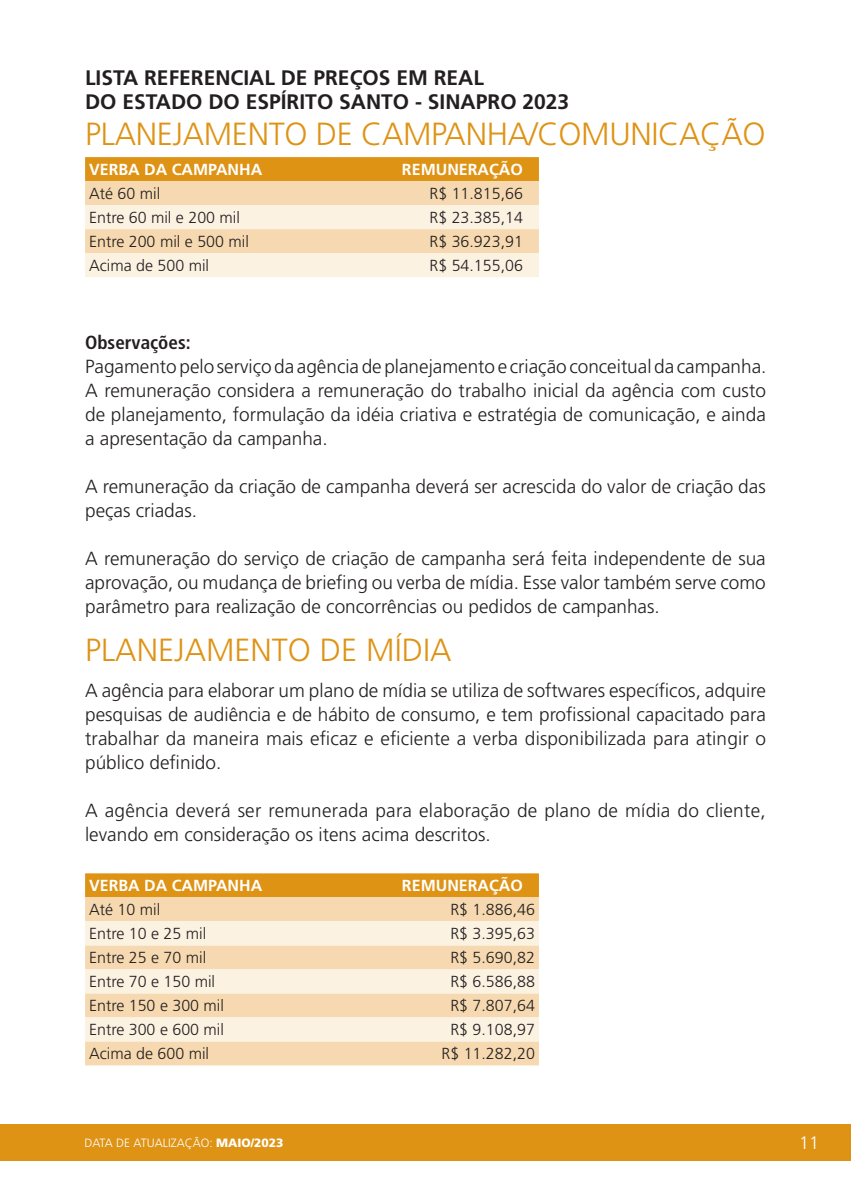
<style>
.page{position:relative;width:851px;height:1191px;background:#fff}
.page>*{position:absolute;margin:0;border:0;box-sizing:border-box;transform-origin:0 0}
.t1{font:300 32px "Frutiger LT Std";letter-spacing:-.01em;color:#de9315}
.t2{font:700 21px/24px "Frutiger LT Std";color:#231f20}
.t3{font:300 19px/24px "Frutiger LT Std";color:#231f20;text-align:justify}
.t4{font:700 condensed 19px "Frutiger LT Std";color:#231f20}
.t5{font:300 18px "Frutiger LT Std";color:#fff}
.t6{font:300 16px "Frutiger LT Std";color:#231f20}
.t7{font:700 16px "Frutiger LT Std";color:#fff}
.t8{font:300 12px "Frutiger LT Std";color:#fff}
.s1{font-weight:900}
</style>
<div class="page">
<div style="left:1px;top:1124px;width:849px;height:36px;background:#de9315"></div>
<svg style="left:85px;top:157px;width:454px;height:120px;background:#f3d5a5"></svg>
<div style="left:85px;top:873px;width:454px;height:24px;background:#de9315"></div>
<div style="left:85px;top:897px;width:454px;height:168px;background:#f6d9b0"></div>
<svg style="left:85px;top:921px;width:454px;height:120px;background:#f9e8ce"></svg>
<p class="t2" style="left:85px;top:66px;width:485px">LISTA REFERENCIAL DE PREÇOS EM REAL<br>DO ESTADO DO ESPÍRITO SANTO - SINAPRO 2023</p>
<h1 class="t1" style="left:85px;top:116px;width:681px">PLANEJAMENTO DE CAMPANHA/COMUNICAÇÃO</h1>
<p class="t7" style="left:89px;top:160px;width:175px">VERBA DA CAMPANHA</p>
<p class="t7" style="left:402px;top:160px;width:122px">REMUNERAÇÃO</p>
<p class="t6" style="left:89px;top:184px;width:73px">Até 60 mil</p>
<p class="t6" style="left:429px;top:184px;width:95px">R$ 11.815,66</p>
<p class="t6" style="left:89px;top:208px;width:152px">Entre 60 mil e 200 mil</p>
<p class="t6" style="left:429px;top:208px;width:95px">R$ 23.385,14</p>
<p class="t6" style="left:89px;top:232px;width:161px">Entre 200 mil e 500 mil</p>
<p class="t6" style="left:429px;top:232px;width:95px">R$ 36.923,91</p>
<p class="t6" style="left:89px;top:256px;width:122px">Acima de 500 mil</p>
<p class="t6" style="left:429px;top:256px;width:95px">R$ 54.155,06</p>
<p class="t4" style="left:85px;top:331px;width:107px">Observações:</p>
<p class="t3" style="left:85px;top:355px;width:682px">Pagamento pelo serviço da agência de planejamento e criação conceitual da campanha.<br>A remuneração considera a remuneração do trabalho inicial da agência com custo de planejamento, formulação da idéia criativa e estratégia de comunicação, e ainda a apresentação da campanha.</p>
<p class="t3" style="left:85px;top:475px;width:682px">A remuneração da criação de campanha deverá ser acrescida do valor de criação das peças criadas.</p>
<p class="t3" style="left:85px;top:547px;width:682px">A remuneração do serviço de criação de campanha será feita independente de sua aprovação, ou mudança de briefing ou verba de mídia. Esse valor também serve como parâmetro para realização de concorrências ou pedidos de campanhas.</p>
<h1 class="t1" style="left:85px;top:632px;width:368px">PLANEJAMENTO DE MÍDIA</h1>
<p class="t3" style="left:85px;top:679px;width:682px">A agência para elaborar um plano de mídia se utiliza de softwares específicos, adquire pesquisas de audiência e de hábito de consumo, e tem profissional capacitado para trabalhar da maneira mais eficaz e eficiente a verba disponibilizada para atingir o público definido.</p>
<p class="t3" style="left:85px;top:799px;width:682px">A agência deverá ser remunerada para elaboração de plano de mídia do cliente, levando em consideração os itens acima descritos.</p>
<p class="t7" style="left:89px;top:876px;width:175px">VERBA DA CAMPANHA</p>
<p class="t7" style="left:402px;top:876px;width:122px">REMUNERAÇÃO</p>
<p class="t6" style="left:89px;top:900px;width:73px">Até 10 mil</p>
<p class="t6" style="left:450px;top:900px;width:86px">R$ 1.886,46</p>
<p class="t6" style="left:89px;top:924px;width:119px">Entre 10 e 25 mil</p>
<p class="t6" style="left:450px;top:924px;width:86px">R$ 3.395,63</p>
<p class="t6" style="left:89px;top:948px;width:119px">Entre 25 e 70 mil</p>
<p class="t6" style="left:450px;top:948px;width:86px">R$ 5.690,82</p>
<p class="t6" style="left:89px;top:972px;width:127px">Entre 70 e 150 mil</p>
<p class="t6" style="left:450px;top:972px;width:86px">R$ 6.586,88</p>
<p class="t6" style="left:89px;top:996px;width:136px">Entre 150 e 300 mil</p>
<p class="t6" style="left:450px;top:996px;width:86px">R$ 7.807,64</p>
<p class="t6" style="left:89px;top:1020px;width:136px">Entre 300 e 600 mil</p>
<p class="t6" style="left:450px;top:1020px;width:86px">R$ 9.108,97</p>
<p class="t6" style="left:89px;top:1044px;width:122px">Acima de 600 mil</p>
<p class="t6" style="left:441px;top:1044px;width:95px">R$ 11.282,20</p>
<p class="t8" style="left:84px;top:1135px;width:200px">DATA DE ATUALIZAÇÃO: <span class="s1">MAIO/2023</span></p>
<p class="t5" style="left:799px;top:1132px;width:22px">11</p>
</div>
